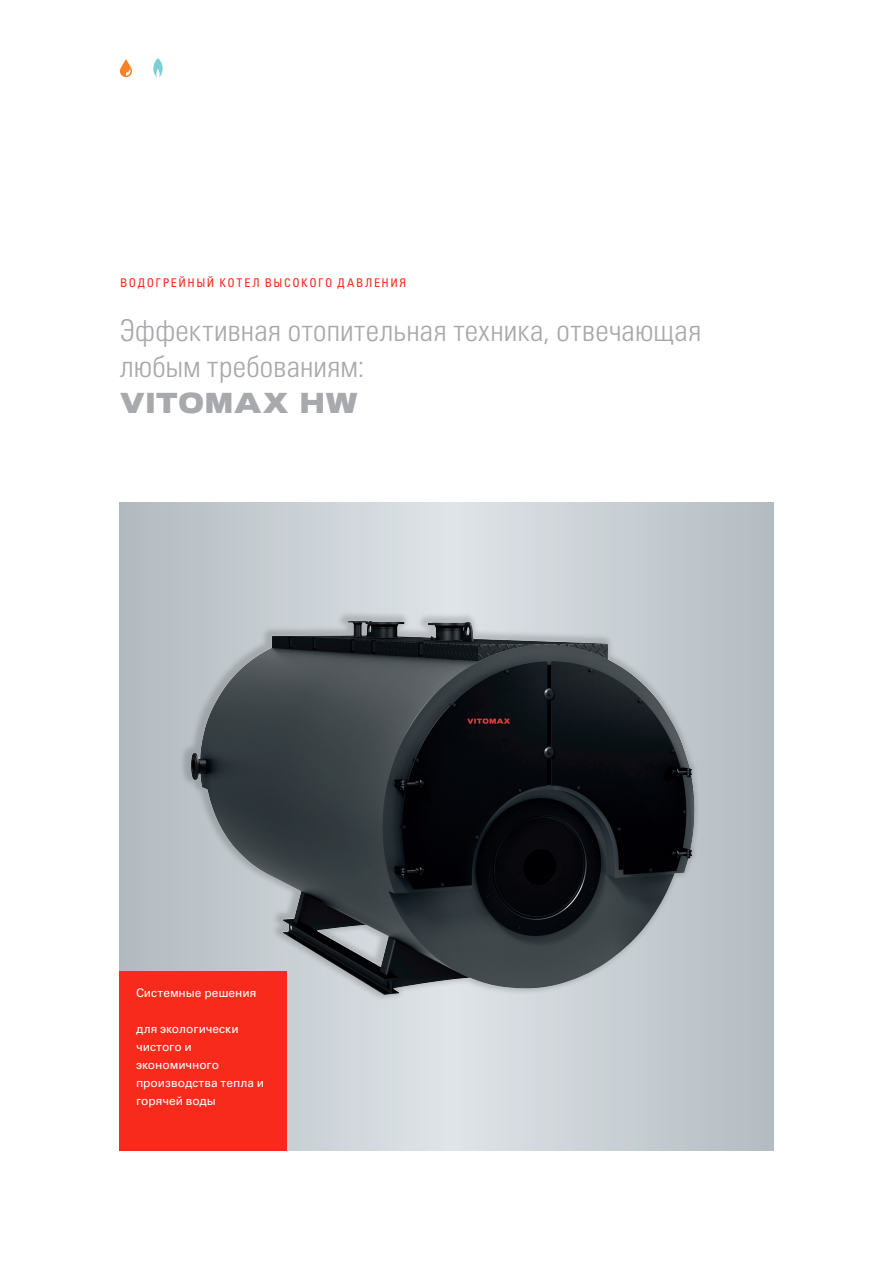
<style>
.page{position:relative;width:893px;height:1263px;background:#fff}
.page>*{position:absolute;margin:0;border:0;box-sizing:border-box;transform-origin:0 0}
.Titel{font:30px/36px "Univers LTCYR 47 Light Cond";letter-spacing:.01em;color:#a8a9ad}
.Titel-2{font:30px "Viessmann";letter-spacing:-.01em;color:#a8a9ad}
.Infobox_Headline{font:12px/18px "Univers LTCYR 55 Roman";letter-spacing:-.005em;color:#fff}
.Topic{font:condensed 12px "Univers LTCYR 57";letter-spacing:.13em;color:#f72a1c}
</style>
<div class="page">
<svg style="left:119px;top:502px;width:654px;height:648px;background:#c5ccd1"></svg>
<svg style="left:153px;top:58px;width:10px;height:20px"></svg>
<svg style="left:120px;top:59px;width:12px;height:18px"></svg>
<div style="left:179px;top:611px;width:522px;height:391px;background:#231f20;opacity:.2"></div>
<img style="left:191px;top:621px;width:504px;height:374px">
<div style="left:119px;top:971px;width:167px;height:179px;background:#f72a1c"></div>
<p class="Topic" style="left:120px;top:275px;width:288px">ВОДОГРЕЙНЫЙ КОТЕЛ ВЫСОКОГО ДАВЛЕНИЯ</p>
<p class="Titel" style="left:120px;top:310px;width:583px">Эффективная отопительная техника, отвечающая любым требованиям:</p>
<p class="Titel-2" style="left:120px;top:382px;width:240px">VITOMAX HW</p>
<p class="Infobox_Headline" style="left:136px;top:983px;width:122px">Системные решения</p>
<p class="Infobox_Headline" style="left:136px;top:1019px;width:130px">для экологически чистого и экономичного производства тепла и горячей воды</p>
</div>
